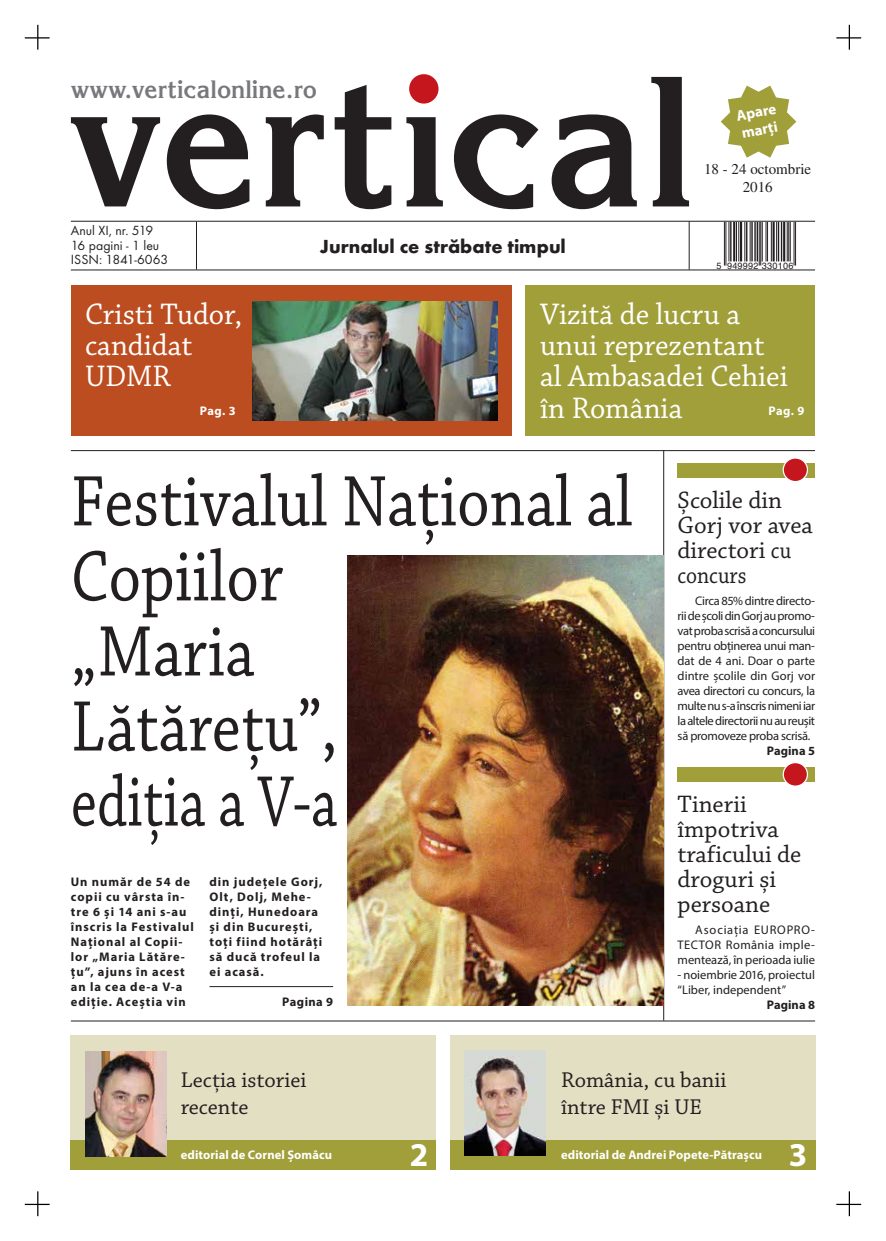
<style>
.page{position:relative;width:886px;height:1241px;background:#fff}
.page>*{position:absolute;margin:0;border:0;box-sizing:border-box;transform-origin:0 0}
.t1{font:75px/75px "Chaparral Pro Capt";color:#231f20;scale:.84 1}
.t2{font:700 33.38px "Myriad Pro";color:#fff}
.t3{font:31.25px/31.2px "Chaparral Pro";color:#fff}
.t4{font:25px/25px "Chaparral Pro";color:#231f20}
.t5{font:700 24.62px "Korinna ROM";color:#77787b}
.t6{font:22.5px/27px "Chaparral Pro";color:#231f20}
.t7{font:700 19.62px "Futura TEE";color:#231f20}
.t8{font:15px/18px "Times ROM";color:#231f20;text-align:center}
.t9{font:700 15px/18px "Myriad Pro";color:#fff}
.t10{font:13.75px/14.8px "Futura TEE";color:#231f20}
.t11{font:12.5px/15px "Myriad Pro";letter-spacing:-.005em;color:#231f20;text-align:justify}
.t12{font:700 12.5px/15px "Myriad Pro";letter-spacing:.075em;color:#231f20}
.t13{font:700 12.5px "Myriad Pro";letter-spacing:.005em;color:#fff}
.t14{font:9.12px "Helvetica";letter-spacing:.025em;color:#231f20}
</style>
<div class="page">
<svg style="left:25px;top:25px;width:25px;height:25px"></svg>
<svg style="left:25px;top:1191px;width:25px;height:24px"></svg>
<svg style="left:836px;top:25px;width:25px;height:25px"></svg>
<svg style="left:836px;top:1191px;width:25px;height:24px"></svg>
<svg style="left:552px;top:114px;width:85px;height:95px"></svg>
<svg style="left:167px;top:114px;width:82px;height:95px"></svg>
<svg style="left:71px;top:117px;width:89px;height:89px"></svg>
<svg style="left:266px;top:114px;width:58px;height:92px"></svg>
<svg style="left:335px;top:85px;width:56px;height:124px"></svg>
<svg style="left:406px;top:117px;width:37px;height:89px"></svg>
<div style="left:409px;top:74px;width:29px;height:30px;background:#c4161c;border-radius:50%"></div>
<svg style="left:454px;top:114px;width:84px;height:95px"></svg>
<svg style="left:651px;top:77px;width:38px;height:129px"></svg>
<hr style="left:728px;top:222px;width:1px;height:39px;background:#231f20">
<hr style="left:725px;top:222px;width:1px;height:43px;background:#231f20">
<hr style="left:724px;top:222px;width:1px;height:43px;background:#231f20">
<hr style="left:730px;top:222px;width:1px;height:39px;background:#231f20">
<hr style="left:733px;top:222px;width:2px;height:39px;background:#231f20">
<hr style="left:738px;top:222px;width:1px;height:39px;background:#231f20">
<hr style="left:736px;top:222px;width:1px;height:39px;background:#231f20">
<hr style="left:740px;top:222px;width:2px;height:39px;background:#231f20">
<hr style="left:744px;top:222px;width:1px;height:39px;background:#231f20">
<hr style="left:746px;top:222px;width:1px;height:39px;background:#231f20">
<hr style="left:750px;top:222px;width:1px;height:39px;background:#231f20">
<hr style="left:756px;top:222px;width:2px;height:39px;background:#231f20">
<hr style="left:754px;top:222px;width:2px;height:39px;background:#231f20">
<hr style="left:751px;top:222px;width:2px;height:39px;background:#231f20">
<hr style="left:771px;top:222px;width:1px;height:39px;background:#231f20">
<hr style="left:767px;top:222px;width:1px;height:39px;background:#231f20">
<hr style="left:766px;top:222px;width:1px;height:39px;background:#231f20">
<hr style="left:762px;top:222px;width:1px;height:39px;background:#231f20">
<hr style="left:760px;top:222px;width:1px;height:43px;background:#231f20">
<hr style="left:759px;top:222px;width:1px;height:43px;background:#231f20">
<hr style="left:772px;top:222px;width:3px;height:39px;background:#231f20">
<hr style="left:776px;top:222px;width:1px;height:39px;background:#231f20">
<hr style="left:781px;top:222px;width:1px;height:39px;background:#231f20">
<hr style="left:778px;top:222px;width:1px;height:39px;background:#231f20">
<hr style="left:783px;top:222px;width:2px;height:39px;background:#231f20">
<hr style="left:795px;top:222px;width:1px;height:43px;background:#231f20">
<hr style="left:794px;top:222px;width:1px;height:43px;background:#231f20">
<hr style="left:790px;top:222px;width:1px;height:39px;background:#231f20">
<hr style="left:788px;top:222px;width:1px;height:39px;background:#231f20">
<hr style="left:787px;top:222px;width:1px;height:39px;background:#231f20">
<hr style="left:71px;top:221px;width:744px;height:1px;background:#231f20">
<hr style="left:71px;top:270px;width:744px;height:1px;background:#231f20">
<hr style="left:689px;top:221px;width:1px;height:48px;background:#231f20">
<hr style="left:196px;top:221px;width:1px;height:48px;background:#231f20">
<svg style="left:721px;top:86px;width:75px;height:72px"></svg>
<div style="left:71px;top:1035px;width:365px;height:134px;background:#e3dfc3"></div>
<div style="left:71px;top:1140px;width:365px;height:29px;background:#a19f3a"></div>
<div style="left:71px;top:285px;width:441px;height:150px;background:#bc4d20"></div>
<div style="left:526px;top:285px;width:289px;height:150px;background:#a19f3a"></div>
<img style="left:252px;top:301px;width:245px;height:119px">
<hr style="left:71px;top:1020px;width:744px;height:1px;background:#231f20">
<hr style="left:663px;top:450px;width:1px;height:570px;background:#231f20">
<hr style="left:71px;top:450px;width:744px;height:1px;background:#231f20">
<div style="left:677px;top:463px;width:138px;height:14px;background:#a19f3a"></div>
<div style="left:783px;top:458px;width:24px;height:23px;background:#c4161c;border-radius:50%"></div>
<div style="left:782px;top:457px;width:26px;height:25px;border:1px solid #fff;border-radius:50%"></div>
<img style="left:85px;top:1051px;width:82px;height:104px">
<div style="left:450px;top:1035px;width:365px;height:134px;background:#e3dfc3"></div>
<div style="left:450px;top:1140px;width:365px;height:29px;background:#a19f3a"></div>
<img style="left:464px;top:1050px;width:82px;height:105px">
<div style="left:677px;top:767px;width:138px;height:14px;background:#a19f3a"></div>
<div style="left:783px;top:762px;width:24px;height:24px;background:#c4161c;border-radius:50%"></div>
<div style="left:782px;top:761px;width:26px;height:25px;border:1px solid #fff;border-radius:50%"></div>
<img style="left:347px;top:555px;width:316px;height:450px">
<hr style="left:209px;top:986px;width:124px;height:1px;background:#231f20">
<h3 class="t5" style="left:71px;top:74px;width:248px">www.verticalonline.ro</h3>
<p class="t10" style="left:71px;top:223px;width:99px">Anul XI, nr. 519<br>16 pagini - 1 leu<br>ISSN: 1841-6063</p>
<h3 class="t7" style="left:320px;top:234px;width:247px">Jurnalul ce străbate timpul</h3>
<p class="t9" style="left:735px;top:106px;width:42px;rotate:-10deg">Apare marți</p>
<p class="t8" style="left:704px;top:160px;width:109px">18 - 24 octombrie<br>2016</p>
<p class="t14" style="left:716px;top:260px;width:78px">5 949992 330106</p>
<h3 class="t3" style="left:85px;top:299px;width:159px">Cristi Tudor, candidat<br>UDMR</h3>
<h3 class="t3" style="left:540px;top:299px;width:249px">Vizită de lucru a unui reprezentant al Ambasadei Cehiei</h3>
<p class="t13" style="left:200px;top:403px;width:37px">Pag. 3</p>
<h3 class="t3" style="left:540px;top:393px;width:144px">în România</h3>
<p class="t13" style="left:768px;top:403px;width:37px">Pag. 9</p>
<h1 class="t1" style="left:71px;top:466px;width:670px">Festivalul Național al<br>Copiilor<br>„Maria<br>Lătărețu”,<br>ediția a V-a</h1>
<p class="t12" style="left:71px;top:873px;width:125px">Un număr de 54 de copii cu vârsta în&shy;tre 6 și 14 ani s-au înscris la Festivalul<br>Național al Copii&shy;lor „Maria Lătăre&shy;țu”, ajuns în acest an la cea de-a V-a ediție. Aceștia vin</p>
<p class="t12" style="left:209px;top:873px;width:114px">din județele Gorj,<br>Olt, Dolj, Mehe&shy;dinți, Hunedoara și din București, toți fiind hotărâți să ducă trofeul la ei acasă.</p>
<p class="t12" style="left:282px;top:993px;width:52px">Pagina 9</p>
<h3 class="t4" style="left:677px;top:488px;width:137px">Școlile din<br>Gorj vor avea directori cu concurs</h3>
<p class="t11" style="left:677px;top:592px;width:139px;text-indent:18px">Circa 85% dintre directo&shy;rii de școli din Gorj au promo&shy;vat proba scrisă a concursului pentru obținerea unui man&shy;dat de 4 ani. Doar o parte dintre școlile din Gorj vor avea directori cu concurs, la multe nu s-a înscris nimeni iar la altele directorii nu au reușit să promoveze proba scrisă.</p>
<p class="t12" style="left:767px;top:742px;width:50px">Pagina 5</p>
<h3 class="t4" style="left:677px;top:792px;width:125px">Tinerii împotriva traficului de droguri și persoane</h3>
<p class="t11" style="left:677px;top:922px;width:139px;text-indent:18px">Asociația EUROPRO-TECTOR România imple&shy;mentează, în perioada iulie</p>
<p class="t11" style="left:677px;top:967px;width:139px">- noiembrie 2016, proiectul “Liber, independent”</p>
<p class="t12" style="left:767px;top:996px;width:50px">Pagina 8</p>
<h3 class="t6" style="left:181px;top:1066px;width:127px">Lecția istoriei recente</h3>
<p class="t13" style="left:181px;top:1146px;width:153px">editorial de Cornel Șomâcu</p>
<h2 class="t2" style="left:410px;top:1133px;width:20px">2</h2>
<h3 class="t6" style="left:561px;top:1066px;width:167px">România, cu banii între FMI și UE</h3>
<p class="t13" style="left:561px;top:1146px;width:202px">editorial de Andrei Popete-Pătrașcu</p>
<h2 class="t2" style="left:789px;top:1133px;width:20px">3</h2>
</div>
